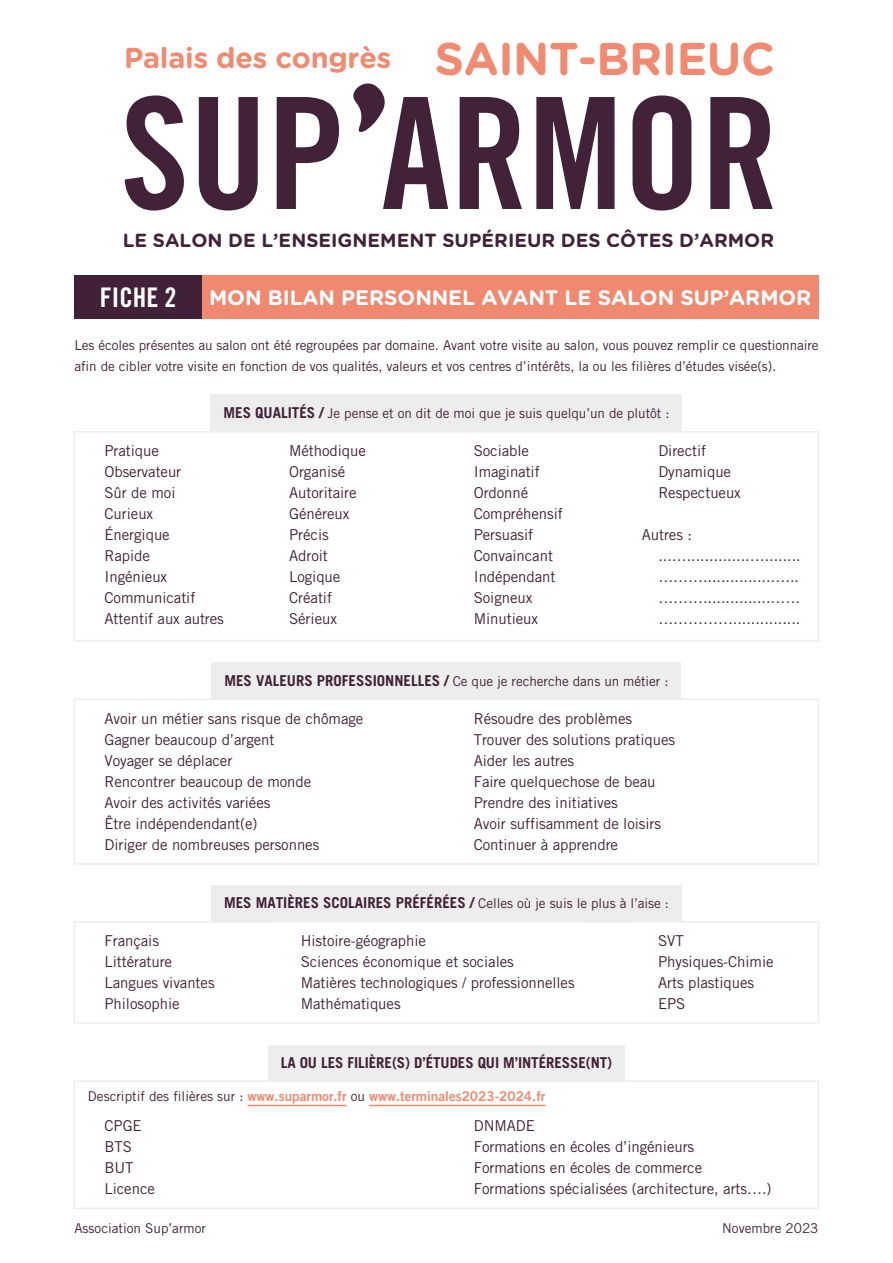
<style>
.page{position:relative;width:893px;height:1263px;background:#fff}
.page>*{position:absolute;margin:0;border:0;box-sizing:border-box;transform-origin:0 0}
.t1{font:155.1px "Trade Gothic LT Std Bd Cn 20";color:#412238}
.t2{font:700 28.8px "Gotham Rounded";letter-spacing:-.01em;color:#f08a70}
.t3{font:700 21px "Gotham Rounded";letter-spacing:-.005em;color:#fff}
.t4{font:700 19.05px "Gotham Rounded";color:#412238}
.t5{font:15px/21px "Trade Gothic LT Std";letter-spacing:-.005em;color:#412137}
.t6{font:700 15px "Trade Gothic LT Std";letter-spacing:-.005em;color:#412137}
.t7{font:13.5px/21px "Trade Gothic LT Std";letter-spacing:-.005em;color:#412137}
.t8{font:13.5px "Trade Gothic LT Std Bd 2";color:#ef8970}
.s1{font-size:45.75px}
.s2{font-family:"Trade Gothic LT Std Bd Cn 20";font-weight:400;font-size:27px}
.s3{font-weight:700;font-size:15px}
.s4{font-weight:400;font-size:13.5px}
.s5{font-family:"Trade Gothic LT Std";color:#412137}
</style>
<div class="page">
<svg style="left:353px;top:83px;width:32px;height:49px"></svg>
<div style="left:74px;top:1080px;width:745px;height:129px;border:2px solid #ededed"></div>
<hr style="left:248px;top:1105px;width:99px;height:1px;background:#ef8970">
<hr style="left:369px;top:1105px;width:176px;height:1px;background:#ef8970">
<div style="left:74px;top:431px;width:745px;height:210px;border:2px solid #ededed"></div>
<div style="left:211px;top:395px;width:471px;height:36px;background:#ededed"></div>
<div style="left:268px;top:1045px;width:357px;height:36px;background:#ededed"></div>
<div style="left:74px;top:698px;width:745px;height:167px;border:2px solid #ededed"></div>
<div style="left:212px;top:662px;width:469px;height:36px;background:#ededed"></div>
<div style="left:211px;top:885px;width:471px;height:36px;background:#ededed"></div>
<div style="left:74px;top:921px;width:745px;height:102px;border:2px solid #ededed"></div>
<div style="left:202px;top:275px;width:617px;height:44px;background:#ef8970"></div>
<div style="left:74px;top:275px;width:128px;height:44px;background:#412137"></div>
<p class="t2" style="left:124px;top:36px;width:652px">Palais des congrès <span class="s1">SAINT-BRIEUC</span></p>
<p class="t1" style="left:120px;top:59px;width:660px">SUP ARMOR</p>
<p class="t4" style="left:123px;top:226px;width:653px">LE SALON DE L’ENSEIGNEMENT SUPÉRIEUR DES CÔTES D’ARMOR</p>
<p class="t3" style="left:100px;top:283px;width:713px"><span class="s2">FICHE 2</span> MON BILAN PERSONNEL AVANT LE SALON SUP’ARMOR</p>
<p class="t7" style="left:74px;top:334px;width:746px">Les écoles présentes au salon ont été regroupées par domaine. Avant votre visite au salon, vous pouvez remplir ce questionnaire afin de cibler votre visite en fonction de vos qualités, valeurs et vos centres d’intérêts, la ou les filières d’études visée(s).</p>
<p class="t7" style="left:224px;top:403px;width:447px"><span class="s3">MES QUALITÉS /</span> Je pense et on dit de moi que je suis quelqu’un de plutôt :</p>
<p class="t5" style="left:105px;top:440px;width:121px">Pratique<br>Observateur<br>Sûr de moi<br>Curieux<br>Énergique<br>Rapide<br>Ingénieux<br>Communicatif<br>Attentif aux autres</p>
<p class="t5" style="left:289px;top:440px;width:78px">Méthodique<br>Organisé<br>Autoritaire<br>Généreux<br>Précis<br>Adroit<br>Logique<br>Créatif<br>Sérieux</p>
<p class="t5" style="left:474px;top:440px;width:91px">Sociable<br>Imaginatif<br>Ordonné<br>Compréhensif<br>Persuasif<br>Convaincant<br>Indépendant<br>Soigneux<br>Minutieux</p>
<p class="t5" style="left:658px;top:440px;width:84px">Directif<br>Dynamique<br>Respectueux</p>
<p class="t5" style="left:658px;top:524px;width:144px;text-indent:-17px">Autres : ...…..............…........ ………...............…... ………...............…… ……………...............</p>
<p class="t7" style="left:224px;top:670px;width:446px"><span class="s3">MES VALEURS PROFESSIONNELLES /</span> Ce que je recherche dans un métier :</p>
<p class="t5" style="left:105px;top:708px;width:260px">Avoir un métier sans risque de chômage<br>Gagner beaucoup d’argent<br>Voyager se déplacer<br>Rencontrer beaucoup de monde<br>Avoir des activités variées<br>Être indépendendant(e)<br>Diriger de nombreuses personnes</p>
<p class="t5" style="left:474px;top:708px;width:203px">Résoudre des problèmes<br>Trouver des solutions pratiques<br>Aider les autres<br>Faire quelquechose de beau<br>Prendre des initiatives<br>Avoir suffisamment de loisirs<br>Continuer à apprendre</p>
<p class="t5" style="left:105px;top:930px;width:112px">Français<br>Littérature<br>Langues vivantes<br>Philosophie</p>
<p class="t6" style="left:224px;top:894px;width:446px">MES MATIÈRES SCOLAIRES PRÉFÉRÉES / <span class="s4">Celles où je suis le plus à l’aise :</span></p>
<p class="t5" style="left:301px;top:930px;width:275px">Histoire-géographie<br>Sciences économique et sociales<br>Matières technologiques / professionnelles<br>Mathématiques</p>
<p class="t5" style="left:658px;top:930px;width:117px">SVT<br>Physiques-Chimie<br>Arts plastiques<br>EPS</p>
<p class="t6" style="left:281px;top:1054px;width:333px">LA OU LES FILIÈRE(S) D’ÉTUDES QUI M’INTÉRESSE(NT)</p>
<p class="t8" style="left:88px;top:1088px;width:459px"><span class="s5">Descriptif des filières sur :</span> www.suparmor.fr <span class="s5">ou</span> www.terminales2023-2024.fr</p>
<p class="t5" style="left:105px;top:1115px;width:52px">CPGE<br>BTS<br>BUT<br>Licence</p>
<p class="t5" style="left:474px;top:1115px;width:299px">DNMADE<br>Formations en écoles d’ingénieurs<br>Formations en écoles de commerce<br>Formations spécialisées (architecture, arts….)</p>
<p class="t7" style="left:74px;top:1218px;width:133px">Association Sup’armor</p>
<p class="t7" style="left:722px;top:1218px;width:98px">Novembre 2023</p>
</div>
